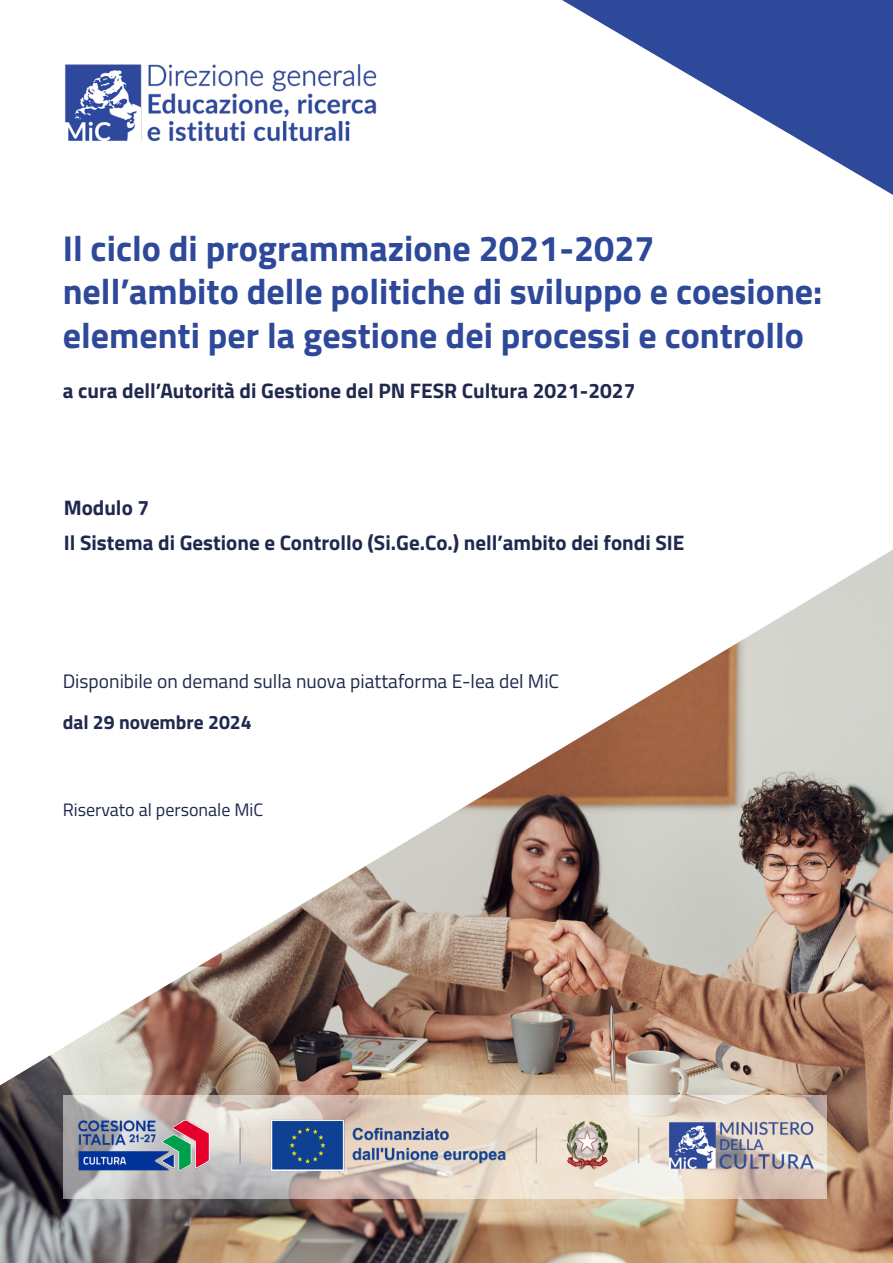
<style>
.page{position:relative;width:893px;height:1263px;background:#fff}
.page>*{position:absolute;margin:0;border:0;box-sizing:border-box;transform-origin:0 0}
.t1{font:700 36px/43.5px "Titillium Web";color:#2e499a}
.t2{font:700 21px/34.5px "Titillium Web";color:#20294d}
.t3{font:19.5px "Titillium Web";color:#20294d}
.t4{font:700 19.5px "Titillium Web";color:#20294d}
.t5{font:18px "Titillium Web";color:#20294d}
</style>
<div class="page">
<img style="left:0;top:550px;width:893px;height:713px">
<svg style="left:562px;top:0;width:331px;height:195px"></svg>
<svg style="left:63px;top:1095px;width:764px;height:103px;background:#d8ccc2"></svg>
<img style="left:65px;top:64px;width:312px;height:78px">
<img style="left:63px;top:1108px;width:766px;height:77px">
<h1 class="t1" style="left:63px;top:224px;width:761px">Il ciclo di programmazione 2021-2027 nell’ambito delle politiche di sviluppo e coesione: elementi per la gestione dei processi e controllo</h1>
<p class="t2" style="left:63px;top:372px;width:574px">a cura dell’Autorità di Gestione del PN FESR Cultura 2021-2027</p>
<p class="t2" style="left:64px;top:490px;width:622px">Modulo 7<br>Il Sistema di Gestione e Controllo (Si.Ge.Co.) nell’ambito dei fondi SIE</p>
<p class="t3" style="left:63px;top:667px;width:498px">Disponibile on demand sulla nuova piattaforma E-lea del MiC</p>
<p class="t4" style="left:63px;top:707px;width:191px">dal 29 novembre 2024</p>
<p class="t5" style="left:63px;top:796px;width:202px">Riservato al personale MiC</p>
</div>
